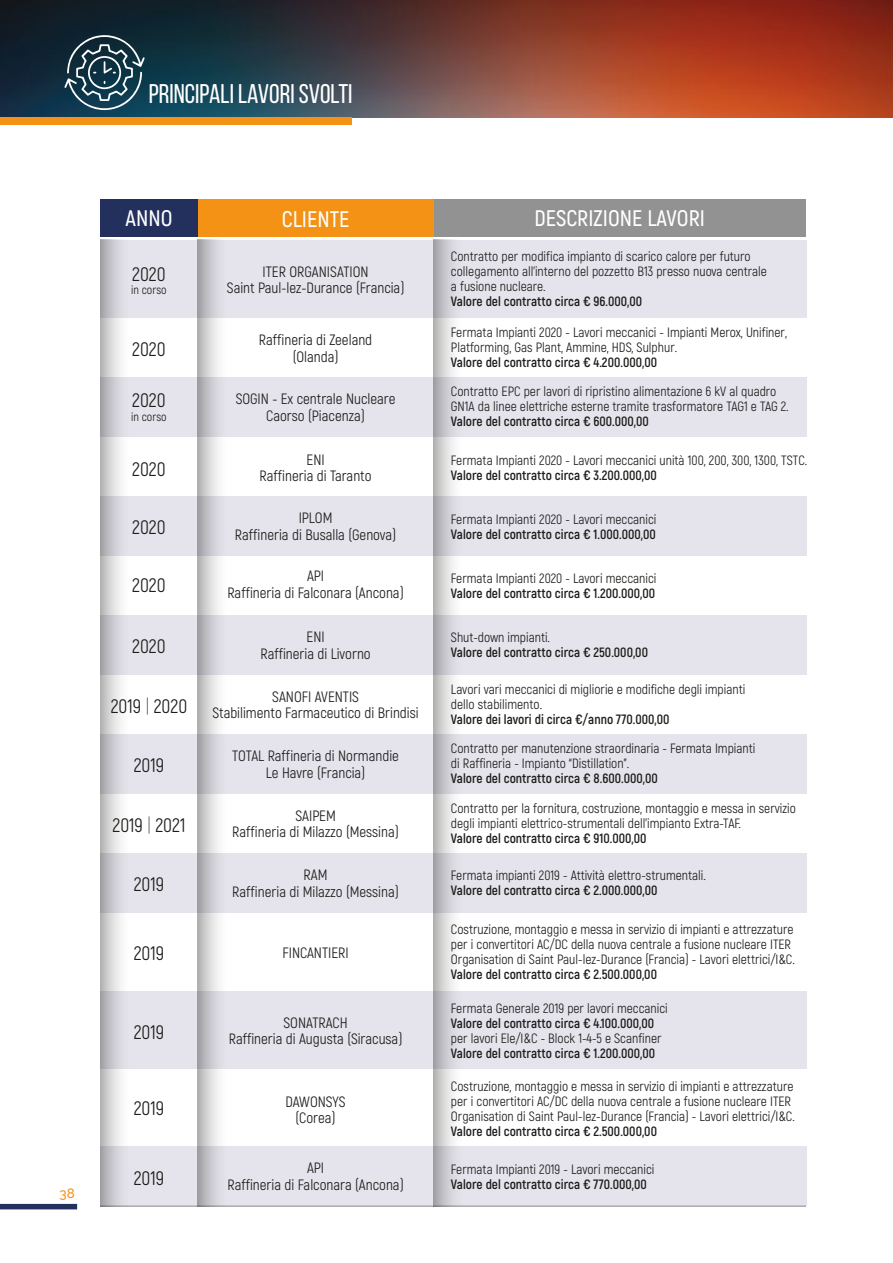
<style>
.page{position:relative;width:893px;height:1263px;background:#fff}
.page>*{position:absolute;margin:0;border:0;box-sizing:border-box;transform-origin:0 0}
.t1{font:27px "Bebas Neue";color:#fff}
.t2{font:600 22.5px "Akrobat";color:#fff}
.t3{font:19.5px "Akrobat";color:#1d1d1b}
.t4{font:15px/16.5px "Akrobat";color:#1d1d1b;text-align:center}
.t5{font:13.5px/15px "Akrobat";color:#1d1d1b}
.t6{font:700 13.5px "Akrobat";color:#1d1d1b}
.t7{font:500 13.5px "Raleway";color:#f39214}
.t8{font:12px "Akrobat";color:#1d1d1b}
.s1{font-weight:200}
</style>
<div class="page">
<div style="left:0;top:1204px;width:77px;height:5px;background:#232f5d"></div>
<img style="left:0;top:0;width:893px;height:118px">
<div style="left:0;top:118px;width:351px;height:7px;background:#f39214"></div>
<svg style="left:64px;top:35px;width:81px;height:75px;background:#365563"></svg>
<div style="left:100px;top:1146px;width:706px;height:60px;background:#e5e4ec"></div>
<hr style="left:100px;top:1205px;width:706px;height:2px;background:#929292">
<div style="left:100px;top:991px;width:706px;height:78px;background:#e5e4ec"></div>
<div style="left:100px;top:240px;width:706px;height:78px;background:#e5e4ec"></div>
<div style="left:100px;top:377px;width:706px;height:60px;background:#e5e4ec"></div>
<div style="left:100px;top:496px;width:706px;height:60px;background:#e5e4ec"></div>
<div style="left:100px;top:615px;width:706px;height:60px;background:#e5e4ec"></div>
<div style="left:100px;top:734px;width:706px;height:60px;background:#e5e4ec"></div>
<div style="left:100px;top:853px;width:706px;height:60px;background:#e5e4ec"></div>
<svg style="left:198px;top:240px;width:31px;height:966px"></svg>
<svg style="left:100px;top:240px;width:31px;height:966px"></svg>
<svg style="left:433px;top:240px;width:31px;height:966px"></svg>
<div style="left:100px;top:199px;width:98px;height:38px;background:#232f5d"></div>
<div style="left:433px;top:199px;width:373px;height:38px;background:#929292"></div>
<div style="left:198px;top:199px;width:235px;height:38px;background:#f39214"></div>
<h1 class="t1" style="left:149px;top:79px;width:205px">PRINCIPALI LAVORI SVOLTI</h1>
<p class="t7" style="left:59px;top:1186px;width:17px">38</p>
<h2 class="t2" style="left:126px;top:204px;width:48px">ANNO</h2>
<h3 class="t3" style="left:132px;top:262px;width:35px">2020</h3>
<p class="t8" style="left:131px;top:283px;width:37px">in corso</p>
<h2 class="t2" style="left:282px;top:205px;width:69px">CLIENTE</h2>
<h2 class="t2" style="left:534px;top:204px;width:172px">DESCRIZIONE LAVORI</h2>
<p class="t4" style="left:227px;top:263px;width:179px">ITER ORGANISATION<br>Saint Paul-lez-Durance (Francia)</p>
<p class="t5" style="left:451px;top:248px;width:318px">Contratto per modifica impianto di scarico calore per futuro collegamento all'interno del pozzetto B13 presso nuova centrale a fusione nucleare.</p>
<p class="t6" style="left:451px;top:292px;width:193px">Valore del contratto circa € 96.000,00</p>
<h3 class="t3" style="left:132px;top:338px;width:35px">2020</h3>
<p class="t4" style="left:259px;top:332px;width:115px">Raffineria di Zeeland (Olanda)</p>
<p class="t5" style="left:451px;top:324px;width:338px">Fermata Impianti 2020 - Lavori meccanici - Impianti Merox, Unifiner,<br>Platforming, Gas Plant, Ammine, HDS, Sulphur.</p>
<p class="t6" style="left:451px;top:353px;width:208px">Valore del contratto circa € 4.200.000,00</p>
<h3 class="t3" style="left:132px;top:389px;width:35px">2020</h3>
<p class="t8" style="left:131px;top:410px;width:37px">in corso</p>
<p class="t4" style="left:236px;top:391px;width:161px">SOGIN - Ex centrale Nucleare<br>Caorso (Piacenza)</p>
<p class="t5" style="left:451px;top:384px;width:339px">Contratto EPC per lavori di ripristino alimentazione 6 kV al quadro<br>GN1A da linee elettriche esterne tramite trasformatore TAG1 e TAG 2.</p>
<p class="t6" style="left:451px;top:413px;width:199px">Valore del contratto circa € 600.000,00</p>
<h3 class="t3" style="left:132px;top:457px;width:35px">2020</h3>
<p class="t4" style="left:260px;top:451px;width:113px">ENI<br>Raffineria di Taranto</p>
<p class="t5" style="left:451px;top:453px;width:358px">Fermata Impianti 2020 - Lavori meccanici unità 100, 200, 300, 1300, TSTC.</p>
<p class="t6" style="left:451px;top:467px;width:207px">Valore del contratto circa € 3.200.000,00</p>
<h3 class="t3" style="left:132px;top:516px;width:35px">2020</h3>
<p class="t4" style="left:235px;top:510px;width:163px">IPLOM<br>Raffineria di Busalla (Genova)</p>
<p class="t5" style="left:451px;top:511px;width:207px">Fermata Impianti 2020 - Lavori meccanici</p>
<p class="t6" style="left:451px;top:525px;width:206px">Valore del contratto circa € 1.000.000,00</p>
<h3 class="t3" style="left:132px;top:574px;width:35px">2020</h3>
<p class="t4" style="left:227px;top:568px;width:178px">API<br>Raffineria di Falconara (Ancona)</p>
<p class="t5" style="left:451px;top:571px;width:207px">Fermata Impianti 2020 - Lavori meccanici</p>
<p class="t6" style="left:451px;top:585px;width:206px">Valore del contratto circa € 1.200.000,00</p>
<h3 class="t3" style="left:132px;top:635px;width:35px">2020</h3>
<p class="t4" style="left:260px;top:629px;width:112px">ENI<br>Raffineria di Livorno</p>
<p class="t5" style="left:451px;top:630px;width:101px">Shut-down impianti.</p>
<p class="t6" style="left:451px;top:644px;width:199px">Valore del contratto circa € 250.000,00</p>
<h3 class="t3" style="left:111px;top:694px;width:78px">2019 <span class="s1">|</span> 2020</h3>
<h3 class="t3" style="left:134px;top:754px;width:32px">2019</h3>
<h3 class="t3" style="left:112px;top:813px;width:75px">2019 <span class="s1">|</span> 2021</h3>
<p class="t4" style="left:213px;top:688px;width:208px">SANOFI AVENTIS<br>Stabilimento Farmaceutico di Brindisi</p>
<p class="t5" style="left:451px;top:682px;width:296px">Lavori vari meccanici di migliorie e modifiche degli impianti dello stabilimento.</p>
<p class="t6" style="left:451px;top:711px;width:220px">Valore dei lavori di circa €/anno 770.000,00</p>
<p class="t4" style="left:232px;top:748px;width:168px">TOTAL Raffineria di Normandie<br>Le Havre (Francia)</p>
<p class="t5" style="left:451px;top:741px;width:306px">Contratto per manutenzione straordinaria - Fermata Impianti di Raffineria - Impianto “Distillation”.</p>
<p class="t6" style="left:451px;top:770px;width:208px">Valore del contratto circa € 8.600.000,00</p>
<p class="t4" style="left:232px;top:807px;width:168px">SAIPEM<br>Raffineria di Milazzo (Messina)</p>
<p class="t5" style="left:451px;top:801px;width:347px">Contratto per la fornitura, costruzione, montaggio e messa in servizio degli impianti elettrico-strumentali dell’impianto Extra-TAF.</p>
<p class="t6" style="left:451px;top:830px;width:197px">Valore del contratto circa € 910.000,00</p>
<h3 class="t3" style="left:134px;top:873px;width:32px">2019</h3>
<p class="t4" style="left:232px;top:867px;width:168px">RAM<br>Raffineria di Milazzo (Messina)</p>
<p class="t5" style="left:451px;top:868px;width:256px">Fermata impianti 2019 - Attività elettro-strumentali.</p>
<p class="t6" style="left:451px;top:882px;width:208px">Valore del contratto circa € 2.000.000,00</p>
<h3 class="t3" style="left:134px;top:941px;width:32px">2019</h3>
<p class="t4" style="left:283px;top:945px;width:68px">FINCANTIERI</p>
<h3 class="t3" style="left:134px;top:1020px;width:32px">2019</h3>
<p class="t4" style="left:229px;top:1014px;width:175px">SONATRACH<br>Raffineria di Augusta (Siracusa)</p>
<h3 class="t3" style="left:134px;top:1096px;width:32px">2019</h3>
<p class="t4" style="left:285px;top:1093px;width:62px">DAWONSYS (Corea)</p>
<p class="t5" style="left:451px;top:921px;width:345px">Costruzione, montaggio e messa in servizio di impianti e attrezzature per i convertitori AC/DC della nuova centrale a fusione nucleare ITER<br>Organisation di Saint Paul-lez-Durance (Francia) - Lavori elettrici/I&amp;C.</p>
<p class="t6" style="left:451px;top:965px;width:208px">Valore del contratto circa € 2.500.000,00</p>
<p class="t5" style="left:451px;top:1000px;width:218px">Fermata Generale 2019 per lavori meccanici</p>
<p class="t6" style="left:451px;top:1015px;width:205px">Valore del contratto circa € 4.100.000,00</p>
<p class="t5" style="left:451px;top:1030px;width:212px">per lavori Ele/I&amp;C - Block 1-4-5 e Scanfiner</p>
<p class="t6" style="left:451px;top:1045px;width:206px">Valore del contratto circa € 1.200.000,00</p>
<p class="t5" style="left:451px;top:1078px;width:345px">Costruzione, montaggio e messa in servizio di impianti e attrezzature per i convertitori AC/DC della nuova centrale a fusione nucleare ITER<br>Organisation di Saint Paul-lez-Durance (Francia) - Lavori elettrici/I&amp;C.</p>
<p class="t6" style="left:451px;top:1122px;width:208px">Valore del contratto circa € 2.500.000,00</p>
<h3 class="t3" style="left:134px;top:1166px;width:32px">2019</h3>
<p class="t4" style="left:227px;top:1160px;width:178px">API<br>Raffineria di Falconara (Ancona)</p>
<p class="t5" style="left:451px;top:1161px;width:205px">Fermata Impianti 2019 - Lavori meccanici</p>
<p class="t6" style="left:451px;top:1175px;width:197px">Valore del contratto circa € 770.000,00</p>
</div>
